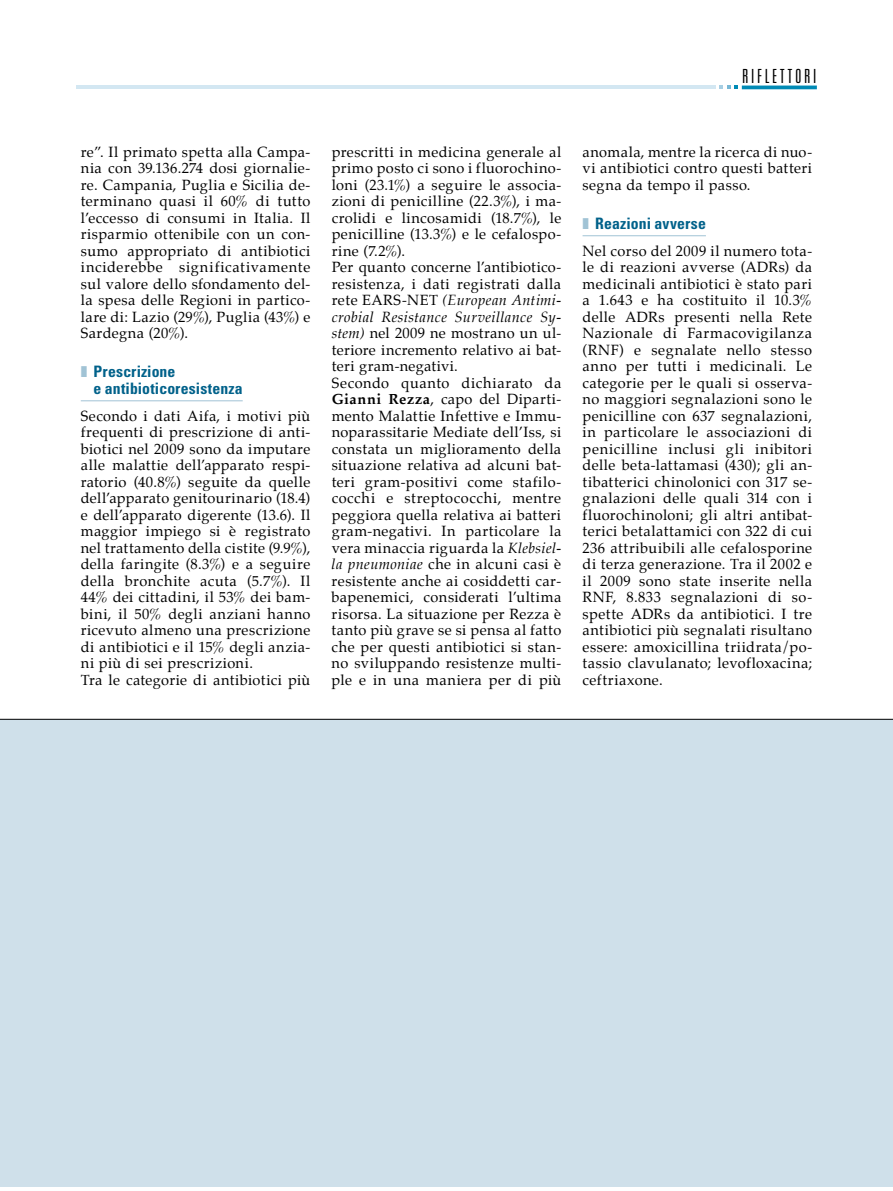
<style>
.page{position:relative;width:893px;height:1191px;background:#fff}
.page>*{position:absolute;margin:0;border:0;box-sizing:border-box;transform-origin:0 0}
.t1{font:300 ultra-condensed 19.5px "Univers";letter-spacing:.13em;color:#000}
.t2{font:700 condensed 15.75px/16.5px "Univers";letter-spacing:.005em;color:#00618a}
.t3{font:14.55px/16.5px "Palatino";letter-spacing:.03em;color:#000;text-align:justify}
.s1{color:#a1c3d5}
.s2{font-style:italic}
.s3{font-weight:700}
</style>
<div class="page">
<hr style="left:742px;top:86px;width:75px;height:3px;background:#008ab5">
<svg style="left:719px;top:86px;width:19px;height:3px"></svg>
<hr style="left:77px;top:86px;width:639px;height:3px;background:#d3e7f2">
<hr style="left:81px;top:400px;width:162px;height:1px;background:#a1c3d5">
<hr style="left:583px;top:235px;width:123px;height:1px;background:#a1c3d5">
<div style="left:0;top:719px;width:893px;height:467px;background:#cfe0ea"></div>
<hr style="left:0;top:719px;width:893px;height:1px;background:#000">
<h1 class="t1" style="left:742px;top:66px;width:76px">RIFLETTORI</h1>
<p class="t3" style="left:81px;top:145px;width:231px">re”. Il primato spetta alla Campa&shy;nia con 39.136.274 dosi giornalie&shy;re. Campania, Puglia e Sicilia de&shy;terminano quasi il 60% di tutto l’eccesso di consumi in Italia. Il risparmio ottenibile con un con&shy;sumo appropriato di antibiotici inciderebbe significativamente sul valore dello sfondamento del&shy;la spesa delle Regioni in partico&shy;lare di: Lazio (29%), Puglia (43%) e Sardegna (20%).</p>
<p class="t2" style="left:94px;top:363px;width:151px;text-indent:-13px"><span class="s1">❚</span> Prescrizione<br>e antibioticoresistenza</p>
<p class="t3" style="left:81px;top:409px;width:231px;text-align:left">Secondo i dati Aifa, i motivi più frequenti di prescrizione di anti&shy;biotici nel 2009 sono da imputare alle malattie dell’apparato respi&shy;ratorio (40.8%) seguite da quelle dell’apparato genitourinario (18.4) e dell’apparato digerente (13.6). Il maggior impiego si è registrato nel trattamento della cistite (9.9%), della faringite (8.3%) e a seguire della bronchite acuta (5.7%). Il 44% dei cittadini, il 53% dei bam&shy;bini, il 50% degli anziani hanno ricevuto almeno una prescrizione di antibiotici e il 15% degli anzia&shy;ni più di sei prescrizioni.<br>Tra le categorie di antibiotici più</p>
<p class="t3" style="left:332px;top:145px;width:231px;text-align:left">prescritti in medicina generale al primo posto ci sono i fluorochino&shy;loni (23.1%) a seguire le associa&shy;zioni di penicilline (22.3%), i ma&shy;crolidi e lincosamidi (18.7%), le penicilline (13.3%) e le cefalospo&shy;rine (7.2%).<br>Per quanto concerne l’antibiotico&shy;resistenza, i dati registrati dalla rete EARS-NET <span class="s2">(European Antimi&shy;crobial Resistance Surveillance Sy&shy;stem)</span> nel 2009 ne mostrano un ul&shy;teriore incremento relativo ai bat&shy;teri gram-negativi.<br>Secondo quanto dichiarato da <span class="s3">Gianni Rezza</span>, capo del Diparti&shy;mento Malattie Infettive e Immu&shy;noparassitarie Mediate dell’Iss, si constata un miglioramento della situazione relativa ad alcuni bat&shy;teri gram-positivi come stafilo&shy;cocchi e streptococchi, mentre peggiora quella relativa ai batteri gram-negativi. In particolare la vera minaccia riguarda la <span class="s2">Klebsiel&shy;la pneumoniae</span> che in alcuni casi è resistente anche ai cosiddetti car&shy;bapenemici, considerati l’ultima risorsa. La situazione per Rezza è tanto più grave se si pensa al fatto che per questi antibiotici si stan&shy;no sviluppando resistenze multi&shy;ple e in una maniera per di più</p>
<p class="t3" style="left:583px;top:145px;width:231px">anomala, mentre la ricerca di nuo&shy;vi antibiotici contro questi batteri segna da tempo il passo.</p>
<p class="t2" style="left:583px;top:215px;width:125px"><span class="s1">❚</span> Reazioni avverse</p>
<p class="t3" style="left:583px;top:244px;width:231px">Nel corso del 2009 il numero tota&shy;le di reazioni avverse (ADRs) da medicinali antibiotici è stato pari a 1.643 e ha costituito il 10.3% delle ADRs presenti nella Rete Nazionale di Farmacovigilanza (RNF) e segnalate nello stesso anno per tutti i medicinali. Le categorie per le quali si osserva&shy;no maggiori segnalazioni sono le penicilline con 637 segnalazioni, in particolare le associazioni di penicilline inclusi gli inibitori delle beta-lattamasi (430); gli an&shy;tibatterici chinolonici con 317 se&shy;gnalazioni delle quali 314 con i fluorochinoloni; gli altri antibat&shy;terici betalattamici con 322 di cui 236 attribuibili alle cefalosporine di terza generazione. Tra il 2002 e il 2009 sono state inserite nella RNF, 8.833 segnalazioni di so&shy;spette ADRs da antibiotici. I tre antibiotici più segnalati risultano essere: amoxicillina triidrata/po&shy;tassio clavulanato; levofloxacina; ceftriaxone.</p>
</div>
